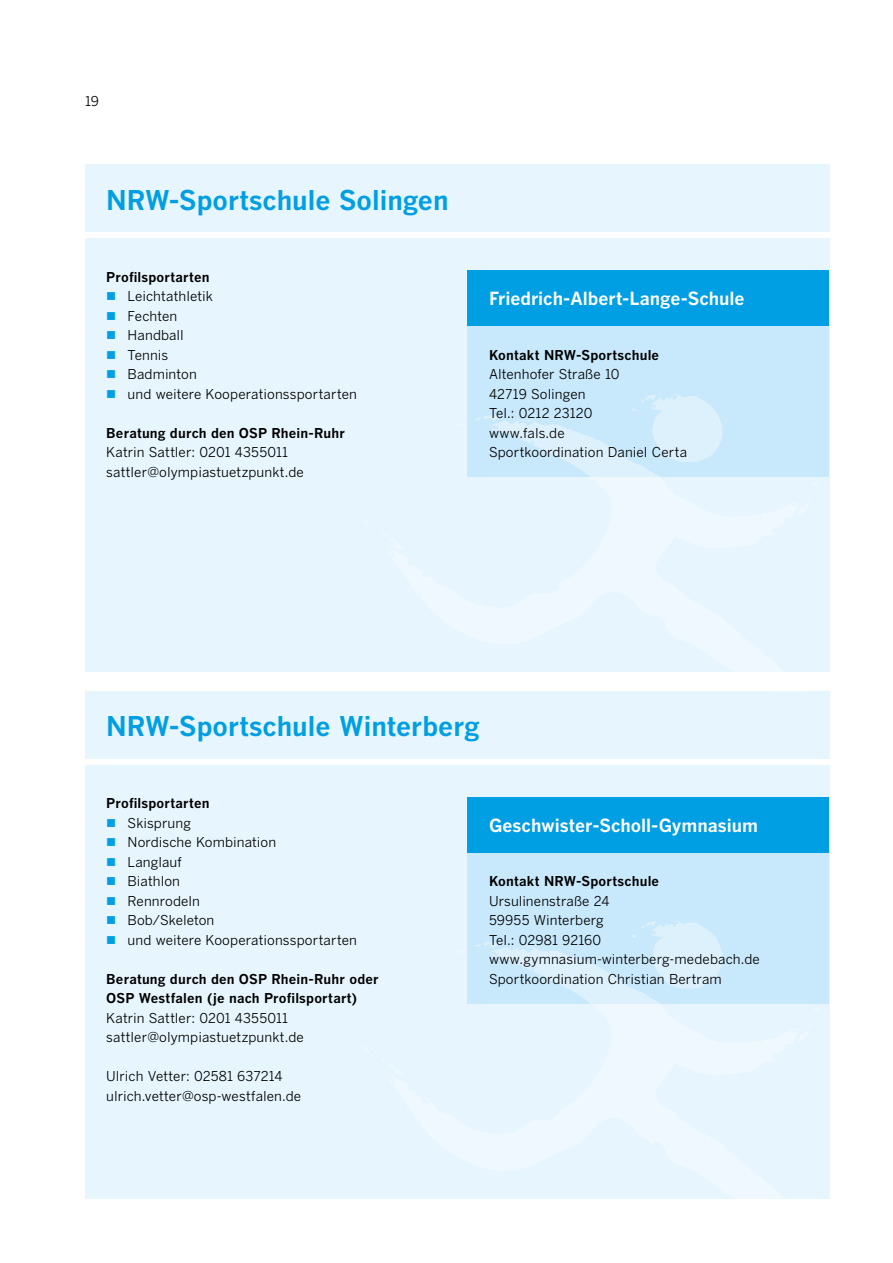
<style>
.page{position:relative;width:893px;height:1263px;background:#fff}
.page>*{position:absolute;margin:0;border:0;box-sizing:border-box;transform-origin:0 0}
.t1{font:700 27px "Benton Gothic";color:#009ee3}
.t2{font:700 18px "Benton Gothic";color:#fff}
.t3{font:13.5px/19.5px "Benton Gothic";letter-spacing:.005em;color:#000}
.t4{font:700 13.5px/19.5px "Benton Gothic";letter-spacing:.01em;color:#000}
.s1{color:#009ee3}
</style>
<div class="page">
<div style="left:85px;top:165px;width:744px;height:67px;background:#e6f5fe"></div>
<div style="left:85px;top:239px;width:744px;height:433px;background:#e6f5fe"></div>
<div style="left:468px;top:270px;width:361px;height:56px;background:#009ee3"></div>
<div style="left:85px;top:691px;width:744px;height:67px;background:#e6f5fe"></div>
<div style="left:85px;top:765px;width:744px;height:433px;background:#e6f5fe"></div>
<div style="left:468px;top:797px;width:361px;height:56px;background:#009ee3"></div>
<div style="left:468px;top:326px;width:361px;height:151px;background:#c8e8fb"></div>
<svg style="left:477px;top:416px;width:22px;height:3px"></svg>
<svg style="left:467px;top:419px;width:192px;height:58px"></svg>
<svg style="left:631px;top:394px;width:92px;height:69px"></svg>
<div style="left:468px;top:853px;width:361px;height:150px;background:#c8e8fb"></div>
<svg style="left:475px;top:942px;width:24px;height:4px"></svg>
<svg style="left:389px;top:946px;width:433px;height:253px"></svg>
<svg style="left:631px;top:921px;width:93px;height:69px"></svg>
<p class="t3" style="left:85px;top:91px;width:15px">19</p>
<h1 class="t1" style="left:106px;top:183px;width:344px">NRW-Sportschule Solingen</h1>
<p class="t4" style="left:106px;top:267px;width:105px">Profilsportarten</p>
<p class="t3" style="left:106px;top:286px;width:108px"><span class="s1">■</span> Leichtathletik</p>
<p class="t3" style="left:106px;top:306px;width:73px"><span class="s1">■</span> Fechten</p>
<p class="t3" style="left:106px;top:325px;width:79px"><span class="s1">■</span> Handball</p>
<p class="t3" style="left:106px;top:345px;width:64px"><span class="s1">■</span> Tennis</p>
<p class="t3" style="left:106px;top:364px;width:92px"><span class="s1">■</span> Badminton</p>
<p class="t3" style="left:106px;top:384px;width:252px"><span class="s1">■</span> und weitere Kooperationssportarten</p>
<p class="t4" style="left:106px;top:423px;width:240px">Beratung durch den OSP Rhein-Ruhr</p>
<p class="t3" style="left:106px;top:442px;width:199px">Katrin Sattler: 0201 4355011 sattler@olympiastuetzpunkt.de</p>
<h2 class="t2" style="left:489px;top:288px;width:257px">Friedrich-Albert-Lange-Schule</h2>
<p class="t4" style="left:489px;top:345px;width:172px">Kontakt NRW-Sportschule</p>
<p class="t3" style="left:489px;top:364px;width:200px">Altenhofer Straße 10<br>42719 Solingen<br>Tel.: 0212 23120<br>www.fals.de<br>Sportkoordination Daniel Certa</p>
<h1 class="t1" style="left:106px;top:710px;width:375px">NRW-Sportschule Winterberg</h1>
<p class="t4" style="left:106px;top:793px;width:105px">Profilsportarten</p>
<p class="t3" style="left:106px;top:813px;width:86px"><span class="s1">■</span> Skisprung</p>
<p class="t3" style="left:106px;top:832px;width:172px"><span class="s1">■</span> Nordische Kombination</p>
<p class="t3" style="left:106px;top:852px;width:77px"><span class="s1">■</span> Langlauf</p>
<p class="t3" style="left:106px;top:871px;width:75px"><span class="s1">■</span> Biathlon</p>
<p class="t3" style="left:106px;top:891px;width:95px"><span class="s1">■</span> Rennrodeln</p>
<p class="t3" style="left:106px;top:910px;width:110px"><span class="s1">■</span> Bob/Skeleton</p>
<p class="t3" style="left:106px;top:930px;width:252px"><span class="s1">■</span> und weitere Kooperationssportarten</p>
<p class="t4" style="left:106px;top:969px;width:274px">Beratung durch den OSP Rhein-Ruhr oder<br>OSP Westfalen (je nach Profilsportart)</p>
<p class="t3" style="left:106px;top:1008px;width:199px">Katrin Sattler: 0201 4355011 sattler@olympiastuetzpunkt.de</p>
<p class="t3" style="left:106px;top:1066px;width:196px">Ulrich Vetter: 02581 637214 ulrich.vetter@osp-westfalen.de</p>
<h2 class="t2" style="left:489px;top:814px;width:271px">Geschwister-Scholl-Gymnasium</h2>
<p class="t4" style="left:489px;top:871px;width:172px">Kontakt NRW-Sportschule</p>
<p class="t3" style="left:489px;top:891px;width:272px">Ursulinenstraße 24<br>59955 Winterberg<br>Tel.: 02981 92160 www.gymnasium-winterberg-medebach.de<br>Sportkoordination Christian Bertram</p>
</div>
